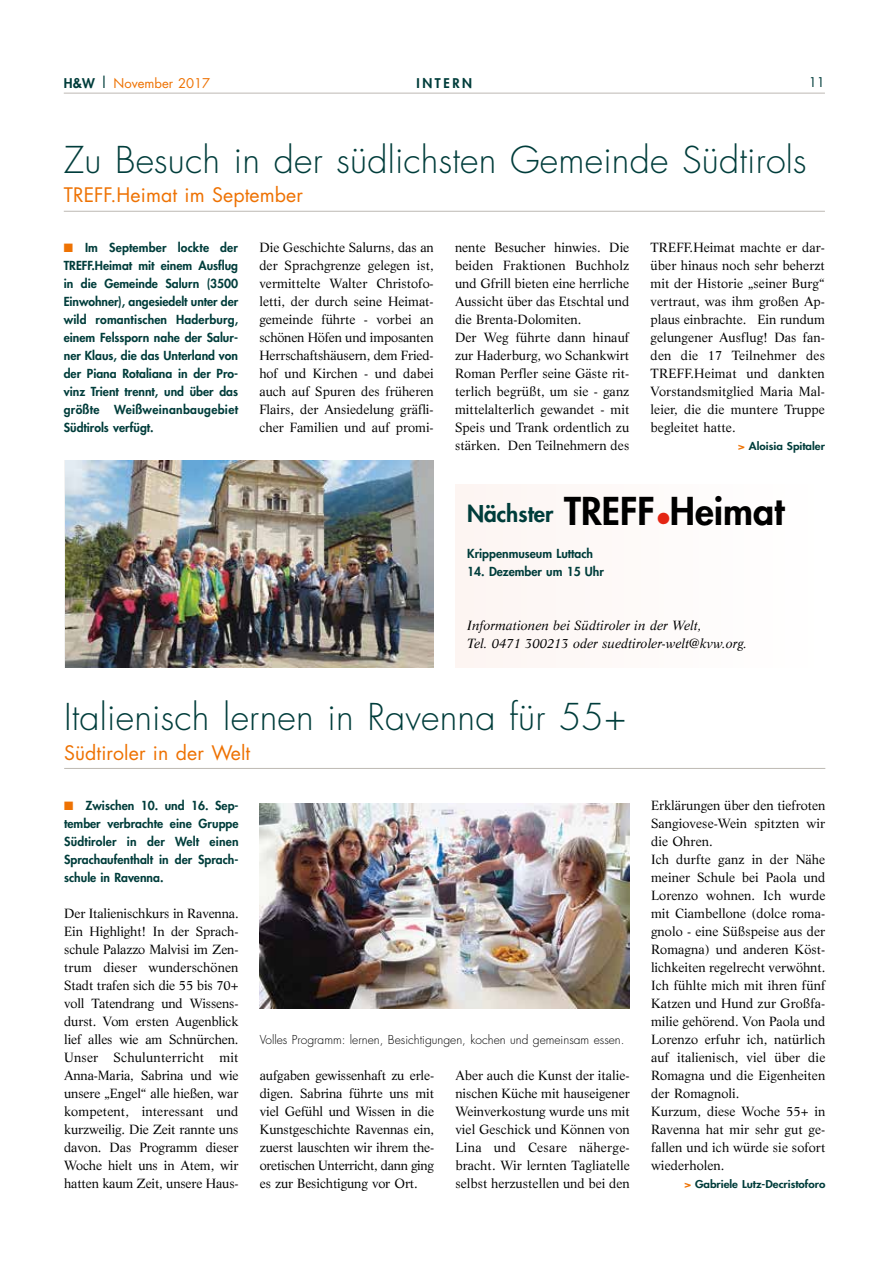
<style>
.page{position:relative;width:893px;height:1263px;background:#fff}
.page>*{position:absolute;margin:0;border:0;box-sizing:border-box;transform-origin:0 0}
.t1{font:800 37.35px "Futura";color:#000}
.t2{font:300 36px "Futura";letter-spacing:.005em;color:#003d3b}
.t3{font:800 22.5px "Futura";color:#003d3b}
.t4{font:19.5px "Futura";letter-spacing:.005em;color:#ee7203}
.t5{font:13.05px/18px "Life";letter-spacing:.005em;color:#000;text-align:justify}
.t6{font:italic 13.05px/18px "Life LT Std";color:#000}
.t7{font:13.05px "Futura";color:#ee7203}
.t8{font:800 13.05px "Futura";letter-spacing:.2em;color:#003d3b}
.t9{font:13.05px "Futura";color:#003d3b}
.t10{font:800 12.15px/18px "Futura";color:#003d3b;text-align:justify}
.t11{font:300 12px "Futura";color:#000}
.t12{font:800 10.5px "Futura";color:#003d3b;scale:1.1 1}
.s1{font-weight:800;color:#003d3b}
.s2{font-size:15px;color:#003d3b}
.s3{color:#ee7203}
</style>
<div class="page">
<hr style="left:64px;top:768px;width:761px;height:1px;background:#bdb9b3">
<img style="left:260px;top:803px;width:370px;height:205px">
<hr style="left:64px;top:211px;width:761px;height:1px;background:#bdb9b3">
<img style="left:65px;top:460px;width:369px;height:208px">
<div style="left:455px;top:484px;width:370px;height:184px;background:#fefaf8"></div>
<hr style="left:64px;top:93px;width:761px;height:1px;background:#bdb9b3">
<p class="t7" style="left:64px;top:74px;width:148px"><span class="s1">H&amp;W</span> <span class="s2">|</span> November 2017</p>
<p class="t8" style="left:416px;top:74px;width:57px">INTERN</p>
<p class="t9" style="left:809px;top:73px;width:18px">11</p>
<h2 class="t2" style="left:64px;top:137px;width:744px">Zu Besuch in der südlichsten Gemeinde Südtirols</h2>
<h3 class="t4" style="left:64px;top:182px;width:241px">TREFF.Heimat im September</h3>
<p class="t5" style="left:455px;top:238px;width:176px;text-align:left">nente Besucher hinwies. Die beiden Fraktionen Buchholz und Gfrill bieten eine herrliche<br>Aussicht über das Etschtal und die Brenta-Dolomiten.<br>Der Weg führte dann hinauf zur Haderburg, wo Schankwirt<br>Roman Perfler seine Gäste rit&shy;terlich begrüßt, um sie - ganz mittelalterlich gewandet - mit<br>Speis und Trank ordentlich zu stärken. Den Teilnehmern des</p>
<p class="t5" style="left:651px;top:238px;width:176px">TREFF.Heimat machte er dar&shy;über hinaus noch sehr beherzt mit der Historie „seiner Burg“ vertraut, was ihm großen Ap&shy;plaus einbrachte.    Ein rundum gelungener Ausflug! Das fan&shy;den die 17 Teilnehmer des TREFF.Heimat und dankten Vorstandsmitglied Maria Mal&shy;leier, die die muntere Truppe begleitet hatte.</p>
<p class="t10" style="left:64px;top:238px;width:176px"><span class="s3">■</span> Im September lockte der TREFF.Heimat mit einem Ausflug in die Gemeinde Salurn (3500<br>Einwohner), angesiedelt unter der wild romantischen Haderburg, einem Felssporn nahe der Salur&shy;ner Klaus, die das Unterland von der Piana Rotaliana in der Pro&shy;vinz Trient trennt, und über das größte Weißweinanbaugebiet Südtirols verfügt.</p>
<p class="t5" style="left:259px;top:238px;width:176px">Die Geschichte Salurns, das an der Sprachgrenze gelegen ist, vermittelte Walter Christofo&shy;letti, der durch seine Heimat&shy;gemeinde führte - vorbei an schönen Höfen und imposanten Herrschaftshäusern, dem Fried&shy;hof und Kirchen - und dabei auch auf Spuren des früheren Flairs, der Ansiedelung gräfli&shy;cher Familien und auf promi-</p>
<p class="t12" style="left:738px;top:439px;width:80px"><span class="s3">&gt;</span> Aloisia Spitaler</p>
<h1 class="t1" style="left:564px;top:486px;width:222px">TREFF<sub>•</sub>Heimat</h1>
<h3 class="t3" style="left:467px;top:499px;width:88px">Nächster</h3>
<p class="t10" style="left:467px;top:544px;width:127px">Krippenmuseum Luttach</p>
<p class="t10" style="left:467px;top:562px;width:138px">14. Dezember um 15 Uhr</p>
<p class="t6" style="left:467px;top:616px;width:281px">Informationen bei Südtiroler in der Welt,<br>Tel. 0471 300213 oder suedtiroler-welt@kvw.org.</p>
<h2 class="t2" style="left:64px;top:694px;width:564px">Italienisch lernen in Ravenna für 55+</h2>
<h3 class="t4" style="left:64px;top:739px;width:188px">Südtiroler in der Welt</h3>
<p class="t10" style="left:64px;top:796px;width:176px"><span class="s3">■</span> Zwischen 10. und 16. Sep&shy;tember verbrachte eine Gruppe Südtiroler in der Welt einen Sprachaufenthalt in der Sprach&shy;schule in Ravenna.</p>
<p class="t5" style="left:64px;top:904px;width:176px">Der Italienischkurs in Ravenna.<br>Ein Highlight! In der Sprach&shy;schule Palazzo Malvisi im Zen&shy;trum dieser wunderschönen Stadt trafen sich die 55 bis 70+ voll Tatendrang und Wissens&shy;durst. Vom ersten Augenblick lief alles wie am Schnürchen.<br>Unser Schulunterricht mit Anna-Maria, Sabrina und wie unsere „Engel“ alle hießen, war kompetent, interessant und kurzweilig. Die Zeit rannte uns davon. Das Programm dieser Woche hielt uns in Atem, wir hatten kaum Zeit, unsere Haus-</p>
<p class="t11" style="left:260px;top:1032px;width:366px">Volles Programm: lernen, Besichtigungen, kochen und gemeinsam essen.</p>
<p class="t5" style="left:260px;top:1066px;width:176px">aufgaben gewissenhaft zu erle&shy;digen. Sabrina führte uns mit viel Gefühl und Wissen in die Kunstgeschichte Ravennas ein, zuerst lauschten wir ihrem the&shy;oretischen Unterricht, dann ging es zur Besichtigung vor Ort.</p>
<p class="t5" style="left:455px;top:1066px;width:176px">Aber auch die Kunst der italie&shy;nischen Küche mit hauseigener Weinverkostung wurde uns mit viel Geschick und Können von Lina und Cesare näherge&shy;bracht. Wir lernten Tagliatelle selbst herzustellen und bei den</p>
<p class="t5" style="left:651px;top:796px;width:176px;text-align:left">Erklärungen über den tiefroten<br>Sangiovese-Wein spitzten wir die Ohren.<br>Ich durfte ganz in der Nähe meiner Schule bei Paola und<br>Lorenzo wohnen. Ich wurde mit Ciambellone (dolce roma&shy;gnolo - eine Süßspeise aus der<br>Romagna) und anderen Köst&shy;lichkeiten regelrecht verwöhnt.<br>Ich fühlte mich mit ihren fünf<br>Katzen und Hund zur Großfa&shy;milie gehörend. Von Paola und<br>Lorenzo erfuhr ich, natürlich auf italienisch, viel über die<br>Romagna und die Eigenheiten der Romagnoli.<br>Kurzum, diese Woche 55+ in<br>Ravenna hat mir sehr gut ge&shy;fallen und ich würde sie sofort wiederholen.</p>
<p class="t12" style="left:684px;top:1177px;width:130px"><span class="s3">&gt;</span> Gabriele Lutz-Decristoforo</p>
</div>
